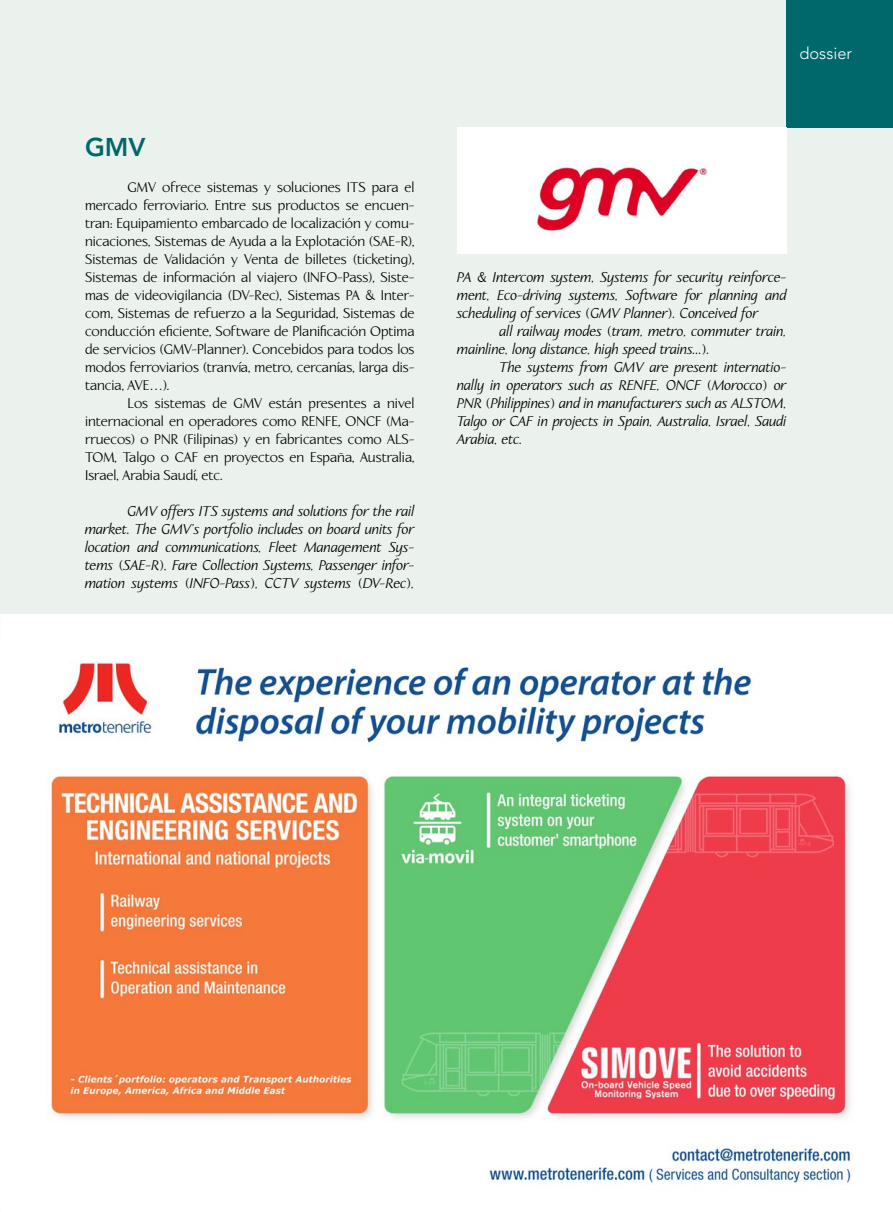
<style>
.page{position:relative;width:893px;height:1212px;background:#fff}
.page>*{position:absolute;margin:0;border:0;box-sizing:border-box;transform-origin:0 0}
.t1{font:800 25.5px "Avenir LT";color:#00686b}
.t2{font:300 16.5px "Avenir LT";color:#fff}
.t3{font:14.25px/18px "Linotype Aperto";color:#000;text-align:justify;scale:.95 1}
.t4{font:italic 14.25px/18px "Linotype Aperto";color:#000;text-align:justify;scale:.95 1}
</style>
<div class="page">
<div style="left:0;top:0;width:893px;height:614px;background:#ebf2ee"></div>
<div style="left:787px;top:0;width:106px;height:128px;background:#00686b"></div>
<div style="left:457px;top:128px;width:330px;height:126px;background:#fff"></div>
<img style="left:537px;top:165px;width:170px;height:66px">
<img style="left:49px;top:660px;width:804px;height:524px">
<h1 class="t1" style="left:85px;top:132px;width:62px">GMV</h1>
<p class="t3" style="left:85px;top:179px;width:348px;text-indent:43px">GMV ofrece sistemas y soluciones ITS para el mercado ferroviario. Entre sus productos se encuen&shy;tran: Equipamiento embarcado de localización y comu&shy;nicaciones, Sistemas de Ayuda a la Explotación (SAE-R), Sistemas de Validación y Venta de billetes (ticketing), Sistemas de información al viajero (INFO-Pass), Siste&shy;mas de videovigilancia (DV-Rec), Sistemas PA &amp; Inter&shy;com, Sistemas de refuerzo a la Seguridad, Sistemas de conducción eficiente, Software de Planificación Optima de servicios (GMV-Planner). Concebidos para todos los modos ferroviarios (tranvía, metro, cercanías, larga dis&shy;tancia, AVE…).</p>
<p class="t3" style="left:85px;top:395px;width:348px;text-indent:43px">Los sistemas de GMV están presentes a nivel internacional en operadores como RENFE, ONCF (Ma&shy;rruecos) o PNR (Filipinas) y en fabricantes como ALS-TOM, Talgo o CAF en proyectos en España, Australia, Israel, Arabia Saudí, etc.</p>
<p class="t4" style="left:85px;top:503px;width:348px;text-indent:43px">GMV offers ITS systems and solutions for the rail market. The GMV’s portfolio includes on board units for location and communications, Fleet Management Sys&shy;tems (SAE-R), Fare Collection Systems, Passenger infor&shy;mation systems (INFO-Pass), CCTV systems (DV-Rec),</p>
<p class="t2" style="left:799px;top:44px;width:54px">dossier</p>
<p class="t4" style="left:457px;top:269px;width:348px">PA &amp; Intercom system, Systems for security reinforce&shy;ment, Eco-driving systems, Software for planning and scheduling of services (GMV Planner). Conceived for</p>
<p class="t4" style="left:457px;top:323px;width:348px;text-indent:43px">all railway modes (tram, metro, commuter train, mainline, long distance, high speed trains...).</p>
<p class="t4" style="left:457px;top:359px;width:348px;text-indent:43px">The systems from GMV are present internatio&shy;nally in operators such as RENFE, ONCF (Morocco) or PNR (Philippines) and in manufacturers such as ALSTOM, Talgo or CAF in projects in Spain, Australia, Israel, Saudi Arabia, etc.</p>
</div>
